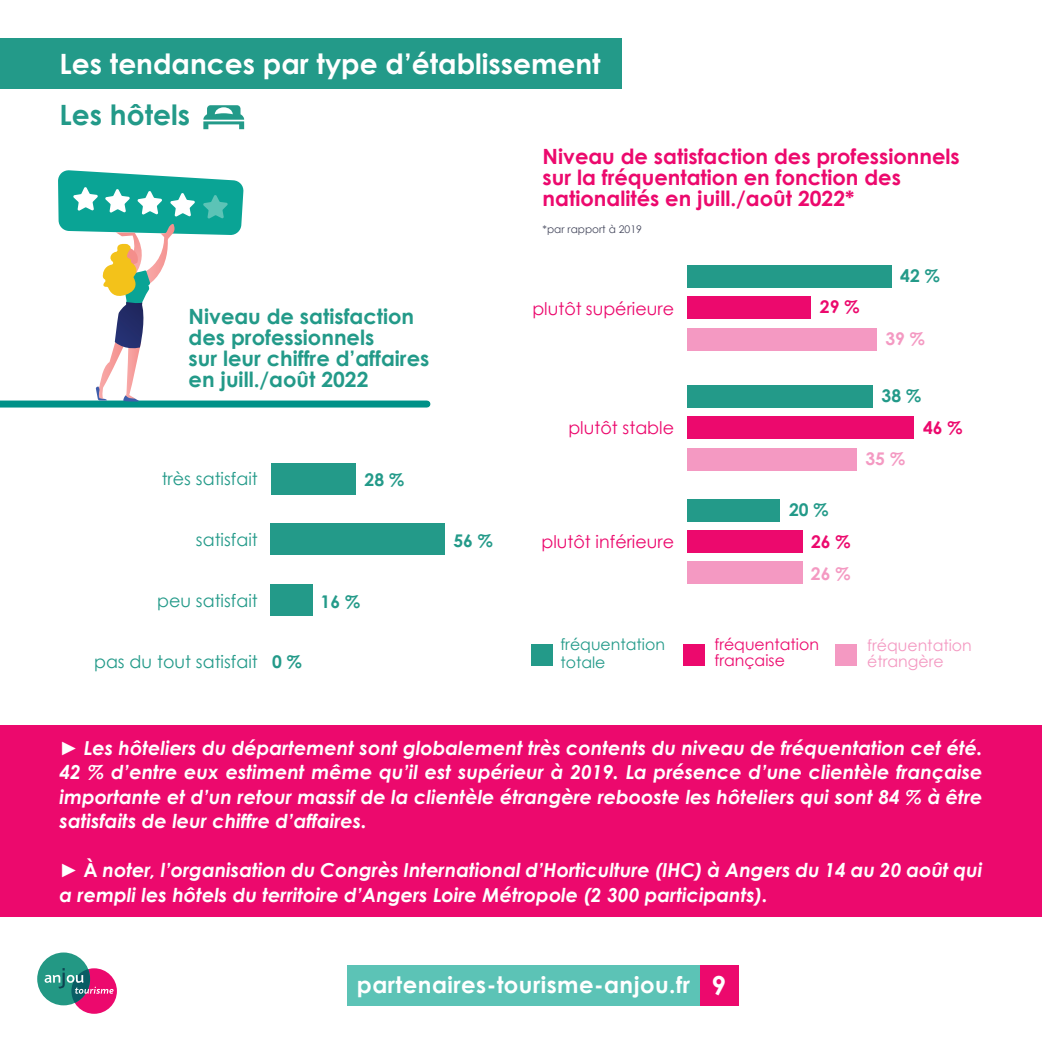
<style>
.page{position:relative;width:1042px;height:1042px;background:#fff}
.page>*{position:absolute;margin:0;border:0;box-sizing:border-box;transform-origin:0 0}
.t1{font:700 28px "Century Gothic";color:#fff}
.t2{font:700 28px "Century Gothic";color:#239a89}
.t3{font:700 22.75px "Century Gothic";letter-spacing:.02em;color:#fff}
.t4{font:700 21px/21px "Century Gothic";color:#ec096d}
.t5{font:700 21px "Century Gothic";color:#239a89}
.t6{font:italic 700 19.25px/24.5px "Century Gothic";color:#fff;text-align:justify}
.t7{font:17.5px "Century Gothic";color:#239a89}
.t8{font:17.5px "Century Gothic";color:#ec096d}
.t9{font:700 17.5px "Century Gothic";color:#239a89}
.t10{font:700 17.5px "Century Gothic";color:#f499c2}
.t11{font:700 17.5px "Century Gothic";color:#ec096d}
.t12{font:15.75px "Century Gothic";color:#ec096d}
.t13{font:15.75px "Century Gothic";color:#f499c2}
.t14{font:15.75px "Century Gothic";color:#239a89}
.t15{font:10.5px "Century Gothic";color:#45485d}
.s1{font-weight:400;font-style:normal}
.s2{font-style:normal}
.s3{font-size:26.25px}
</style>
<div class="page">
<div style="left:700px;top:965px;width:39px;height:41px;background:#ec096d"></div>
<div style="left:347px;top:965px;width:353px;height:41px;background:#5cc3b6"></div>
<div style="left:71px;top:968px;width:46px;height:46px;background:#ec096d;border-radius:50%"></div>
<div style="left:37px;top:952px;width:53px;height:53px;background:#239884;border-radius:50%"></div>
<svg style="left:45px;top:968px;width:69px;height:35px"></svg>
<div style="left:683px;top:644px;width:22px;height:22px;background:#ec096d"></div>
<div style="left:531px;top:644px;width:22px;height:22px;background:#239a89"></div>
<div style="left:835px;top:644px;width:22px;height:22px;background:#f499c2"></div>
<div style="left:687px;top:499px;width:93px;height:22px;background:#239a89"></div>
<div style="left:687px;top:385px;width:186px;height:23px;background:#239a89"></div>
<div style="left:687px;top:265px;width:205px;height:23px;background:#239a89"></div>
<div style="left:687px;top:530px;width:115px;height:23px;background:#ec096d"></div>
<div style="left:687px;top:416px;width:227px;height:23px;background:#ec096d"></div>
<div style="left:687px;top:296px;width:124px;height:23px;background:#ec096d"></div>
<div style="left:687px;top:561px;width:115px;height:23px;background:#f499c2"></div>
<div style="left:687px;top:448px;width:170px;height:22px;background:#f499c2"></div>
<div style="left:687px;top:328px;width:190px;height:22px;background:#f499c2"></div>
<div style="left:271px;top:463px;width:85px;height:31px;background:#239a89"></div>
<div style="left:271px;top:523px;width:174px;height:32px;background:#239a89"></div>
<div style="left:271px;top:584px;width:42px;height:32px;background:#239a89"></div>
<svg style="left:203px;top:105px;width:41px;height:24px"></svg>
<div style="left:0;top:725px;width:1042px;height:191px;background:#ec096d"></div>
<div style="left:0;top:38px;width:621px;height:51px;background:#239a89"></div>
<div style="left:0;top:400px;width:427px;height:7px;background:#009188"></div>
<svg style="left:58px;top:170px;width:186px;height:231px"></svg>
<p class="t1" style="left:60px;top:43px;width:542px">Les tendances par type d’établissement</p>
<p class="t2" style="left:60px;top:94px;width:132px">Les hôtels</p>
<p class="t5" style="left:189px;top:300px;width:227px">Niveau de satisfaction</p>
<p class="t5" style="left:189px;top:321px;width:187px">des professionnels</p>
<p class="t5" style="left:189px;top:342px;width:242px">sur leur chiffre d’affaires</p>
<p class="t5" style="left:189px;top:363px;width:181px">en juill./août 2022</p>
<p class="t7" style="left:162px;top:467px;width:98px">très satisfait</p>
<p class="t9" style="left:364px;top:466px;width:41px">28 %</p>
<p class="t7" style="left:196px;top:528px;width:63px">satisfait</p>
<p class="t9" style="left:453px;top:527px;width:41px">56 %</p>
<p class="t7" style="left:157px;top:588px;width:102px">peu satisfait</p>
<p class="t9" style="left:321px;top:588px;width:41px">16 %</p>
<p class="t7" style="left:94px;top:649px;width:165px">pas du tout satisfait</p>
<p class="t9" style="left:272px;top:648px;width:31px">0 %</p>
<p class="t4" style="left:543px;top:145px;width:419px">Niveau de satisfaction des professionnels sur la fréquentation en fonction des nationalités en juill./août 2022*</p>
<p class="t15" style="left:543px;top:222px;width:101px">*par rapport à 2019</p>
<p class="t9" style="left:900px;top:262px;width:41px">42 %</p>
<p class="t8" style="left:532px;top:296px;width:143px">plutôt supérieure</p>
<p class="t11" style="left:820px;top:294px;width:41px">29 %</p>
<p class="t10" style="left:885px;top:325px;width:41px">39 %</p>
<p class="t9" style="left:881px;top:382px;width:41px">38 %</p>
<p class="t8" style="left:568px;top:416px;width:107px">plutôt stable</p>
<p class="t11" style="left:923px;top:414px;width:41px">46 %</p>
<p class="t10" style="left:865px;top:445px;width:41px">35 %</p>
<p class="t9" style="left:789px;top:496px;width:41px">20 %</p>
<p class="t8" style="left:541px;top:530px;width:134px">plutôt inférieure</p>
<p class="t11" style="left:811px;top:528px;width:41px">26 %</p>
<p class="t10" style="left:811px;top:560px;width:41px">26 %</p>
<p class="t14" style="left:560px;top:633px;width:106px">fréquentation</p>
<p class="t14" style="left:560px;top:651px;width:47px">totale</p>
<p class="t12" style="left:714px;top:633px;width:106px">fréquentation</p>
<p class="t12" style="left:714px;top:649px;width:72px">française</p>
<p class="t13" style="left:867px;top:634px;width:106px">fréquentation</p>
<p class="t13" style="left:867px;top:650px;width:78px">étrangère</p>
<p class="t6" style="left:60px;top:734px;width:924px"><span class="s1">►</span> Les hôteliers du département sont globalement très contents du niveau de fréquentation cet été.<br>42 % d’entre eux estiment même qu’il est supérieur à 2019. La présence d’une clientèle française importante et d’un retour massif de la clientèle étrangère rebooste les hôteliers qui sont 84 % à être satisfaits de leur chiffre d’affaires.</p>
<p class="t6" style="left:60px;top:857px;width:924px"><span class="s1">►</span> <span class="s2">À</span> noter, l’organisation du Congrès International d’Horticulture (IHC) à Angers du 14 au 20 août qui a rempli les hôtels du territoire d’Angers Loire Métropole (2 300 participants).</p>
<p class="t3" style="left:357px;top:967px;width:371px">partenaires-tourisme-anjou.fr <span class="s3">9</span></p>
</div>
